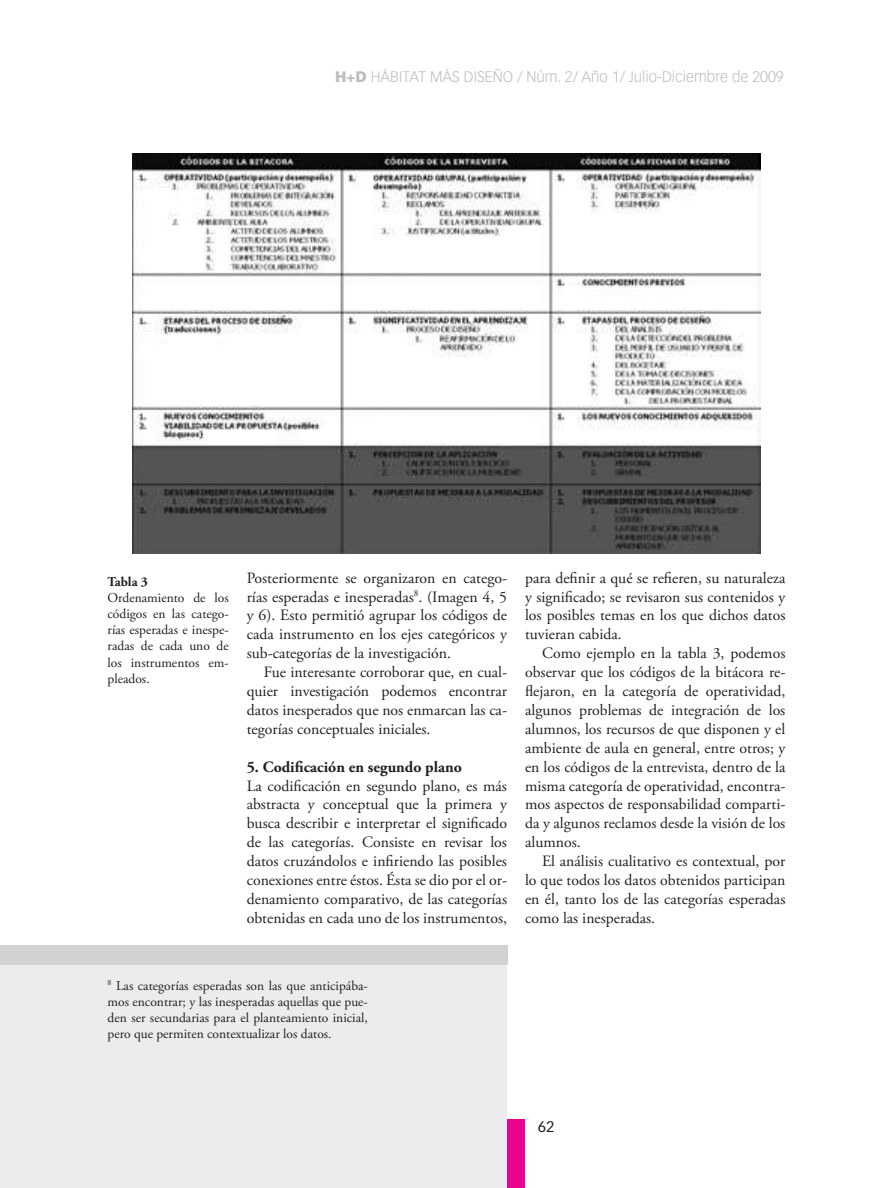
<style>
.page{position:relative;width:893px;height:1188px;background:#fff}
.page>*{position:absolute;margin:0;border:0;box-sizing:border-box;transform-origin:0 0}
.t1{font:15.75px/18.9px "Adobe Garamond Pro";color:#231f20;text-align:justify}
.t2{font:700 15.75px "Adobe Garamond Pro";color:#231f20}
.t3{font:300 15px "Vectora LH";color:#bcbdc0}
.t4{font:15px "Vectora LH";color:#231f20}
.t5{font:13.5px/16.2px "Adobe Garamond Pro";color:#231f20;text-align:justify}
.t6{font:700 13.5px "Adobe Garamond Pro";color:#231f20}
.s1{font-weight:900}
</style>
<div class="page">
<div style="left:507px;top:1120px;width:18px;height:68px;background:#ed028c"></div>
<img style="left:133px;top:154px;width:627px;height:399px">
<div style="left:0;top:951px;width:507px;height:237px;background:#ececee"></div>
<div style="left:0;top:945px;width:508px;height:19px;background:#d1d2d4"></div>
<p class="t3" style="left:335px;top:68px;width:450px"><span class="s1">H+D</span> HÁBITAT MÁS DISEÑO / Núm. 2/ Año 1/ Julio-Diciembre de 2009</p>
<p class="t6" style="left:108px;top:573px;width:42px">Tabla 3</p>
<p class="t5" style="left:108px;top:590px;width:123px">Ordenamiento de los códigos en las catego&shy;rías esperadas e inespe&shy;radas de cada uno de los instrumentos em&shy;pleados.</p>
<p class="t1" style="left:247px;top:569px;width:262px">Posteriormente se organizaron en catego&shy;rías esperadas e inesperadas<sup>8</sup>. (Imagen 4, 5 y 6). Esto permitió agrupar los códigos de cada instrumento en los ejes categóricos y sub-categorías de la investigación.</p>
<p class="t1" style="left:247px;top:663px;width:262px;text-indent:17px">Fue interesante corroborar que, en cual&shy;quier investigación podemos encontrar datos inesperados que nos enmarcan las ca&shy;tegorías conceptuales iniciales.</p>
<p class="t2" style="left:247px;top:757px;width:217px">5. Codificación en segundo plano</p>
<p class="t1" style="left:247px;top:777px;width:262px">La codificación en segundo plano, es más abstracta y conceptual que la primera y busca describir e interpretar el significado de las categorías. Consiste en revisar los datos cruzándolos e infiriendo las posibles conexiones entre éstos. Ésta se dio por el or&shy;denamiento comparativo, de las categorías obtenidas en cada uno de los instrumentos,</p>
<p class="t1" style="left:525px;top:569px;width:262px">para definir a qué se refieren, su naturaleza y significado; se revisaron sus contenidos y los posibles temas en los que dichos datos tuvieran cabida.</p>
<p class="t1" style="left:525px;top:644px;width:262px;text-indent:17px">Como ejemplo en la tabla 3, podemos observar que los códigos de la bitácora re&shy;flejaron, en la categoría de operatividad, algunos problemas de integración de los alumnos, los recursos de que disponen y el ambiente de aula en general, entre otros; y en los códigos de la entrevista, dentro de la misma categoría de operatividad, encontra&shy;mos aspectos de responsabilidad comparti&shy;da y algunos reclamos desde la visión de los alumnos.</p>
<p class="t1" style="left:525px;top:852px;width:262px;text-indent:17px">El análisis cualitativo es contextual, por lo que todos los datos obtenidos participan en él, tanto los de las categorías esperadas como las inesperadas.</p>
<p class="t5" style="left:108px;top:978px;width:262px"><sup>8</sup> Las categorías esperadas son las que anticipába&shy;mos encontrar; y las inesperadas aquellas que pue&shy;den ser secundarias para el planteamiento inicial, pero que permiten contextualizar los datos.</p>
<p class="t4" style="left:538px;top:1117px;width:18px">62</p>
</div>
